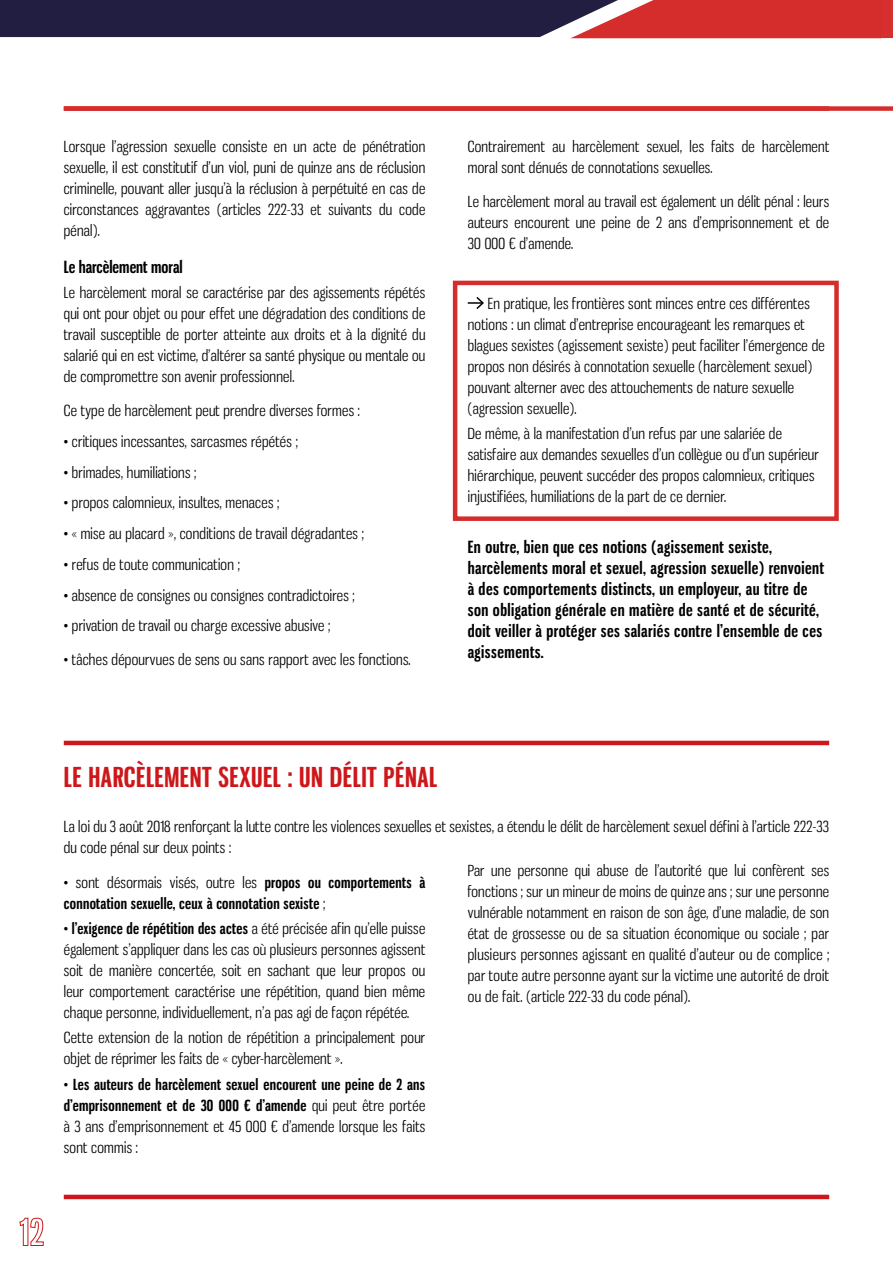
<style>
.page{position:relative;width:893px;height:1263px;background:#fff}
.page>*{position:absolute;margin:0;border:0;box-sizing:border-box;transform-origin:0 0}
.t1{font:700 27px "Gnuolane Rg";letter-spacing:.02em;color:#cd171a}
.t2{font:700 16.5px/21px "Gnuolane Rg";letter-spacing:.03em;color:#000}
.t3{font:700 16.5px "Gnuolane Rg";color:#000}
.t4{font:15px/21px "Gnuolane Bk";letter-spacing:.02em;color:#000}
.t5{font:700 15px/21px "Gnuolane Rg";letter-spacing:.02em;color:#000}
.s1{font-family:"Gnuolane Rg";font-weight:700}
.s2{font-family:"Gnuolane Bk";font-weight:400}
</style>
<div class="page">
<svg style="left:0;top:0;width:893px;height:38px;background:#652e44"></svg>
<svg style="left:19px;top:1217px;width:25px;height:29px"></svg>
<div style="left:64px;top:106px;width:829px;height:5px;background:#d52d2c"></div>
<svg style="left:468px;top:297px;width:16px;height:12px"></svg>
<div style="left:453px;top:281px;width:386px;height:240px;border:4px solid #d52d2c"></div>
<hr style="left:64px;top:741px;width:765px;height:4px;background:#cd171a">
<hr style="left:64px;top:1195px;width:765px;height:4px;background:#cd171a">
<p class="t4" style="left:64px;top:136px;width:363px;text-align:justify">Lorsque l’agression sexuelle consiste en un acte de pénétration sexuelle, il est constitutif d’un viol, puni de quinze ans de réclusion criminelle, pouvant aller jusqu’à la réclusion à perpétuité en cas de circonstances aggravantes (articles 222-33 et suivants du code pénal).</p>
<p class="t3" style="left:64px;top:257px;width:120px">Le harcèlement moral</p>
<p class="t4" style="left:64px;top:282px;width:363px;text-align:justify">Le harcèlement moral se caractérise par des agissements répétés qui ont pour objet ou pour effet une dégradation des conditions de travail susceptible de porter atteinte aux droits et à la dignité du salarié qui en est victime, d’altérer sa santé physique ou mentale ou de compromettre son avenir professionnel.</p>
<p class="t4" style="left:64px;top:400px;width:298px">Ce type de harcèlement peut prendre diverses formes :</p>
<p class="t4" style="left:64px;top:431px;width:235px">• critiques incessantes, sarcasmes répétés ;</p>
<p class="t4" style="left:64px;top:461px;width:134px">• brimades, humiliations ;</p>
<p class="t4" style="left:64px;top:492px;width:217px">• propos calomnieux, insultes, menaces ;</p>
<p class="t4" style="left:64px;top:523px;width:302px">• « mise au placard », conditions de travail dégradantes ;</p>
<p class="t4" style="left:64px;top:554px;width:178px">• refus de toute communication ;</p>
<p class="t4" style="left:64px;top:584px;width:292px">• absence de consignes ou consignes contradictoires ;</p>
<p class="t4" style="left:64px;top:615px;width:268px">• privation de travail ou charge excessive abusive ;</p>
<p class="t4" style="left:64px;top:649px;width:348px">• tâches dépourvues de sens ou sans rapport avec les fonctions.</p>
<p class="t4" style="left:468px;top:136px;width:363px">Contrairement au harcèlement sexuel, les faits de harcèlement moral sont dénués de connotations sexuelles.</p>
<p class="t4" style="left:468px;top:191px;width:363px;text-align:justify">Le harcèlement moral au travail est également un délit pénal : leurs auteurs encourent une peine de 2 ans d’emprisonnement et de 30 000 € d’amende.</p>
<p class="t4" style="left:468px;top:293px;width:358px;text-indent:20px">En pratique, les frontières sont minces entre ces différentes notions : un climat d’entreprise encourageant les remarques et blagues sexistes (agissement sexiste) peut faciliter l’émergence de propos non désirés à connotation sexuelle (harcèlement sexuel) pouvant alterner avec des attouchements de nature sexuelle (agression sexuelle).</p>
<p class="t4" style="left:468px;top:423px;width:353px">De même, à la manifestation d’un refus par une salariée de satisfaire aux demandes sexuelles d’un collègue ou d’un supérieur hiérarchique, peuvent succéder des propos calomnieux, critiques injustifiées, humiliations de la part de ce dernier.</p>
<p class="t2" style="left:468px;top:536px;width:358px">En outre, bien que ces notions (agissement sexiste, harcèlements moral et sexuel, agression sexuelle) renvoient à des comportements distincts, un employeur, au titre de son obligation générale en matière de santé et de sécurité, doit veiller à protéger ses salariés contre l’ensemble de ces agissements.</p>
<h1 class="t1" style="left:64px;top:761px;width:375px">LE HARCÈLEMENT SEXUEL : UN DÉLIT PÉNAL</h1>
<p class="t4" style="left:64px;top:816px;width:767px">La loi du 3 août 2018 renforçant la lutte contre les violences sexuelles et sexistes, a étendu le délit de harcèlement sexuel défini à l’article 222-33 du code pénal sur deux points :</p>
<p class="t4" style="left:468px;top:860px;width:363px;text-align:justify">Par une personne qui abuse de l’autorité que lui confèrent ses fonctions ; sur un mineur de moins de quinze ans ; sur une personne vulnérable notamment en raison de son âge, d’une maladie, de son état de grossesse ou de sa situation économique ou sociale ; par plusieurs personnes agissant en qualité d’auteur ou de complice ; par toute autre personne ayant sur la victime une autorité de droit ou de fait. (article 222-33 du code pénal).</p>
<p class="t4" style="left:64px;top:872px;width:363px">• sont désormais visés, outre les <span class="s1">propos ou comportements à</span></p>
<p class="t5" style="left:64px;top:893px;width:263px">connotation sexuelle, ceux à connotation sexiste <span class="s2">;</span></p>
<p class="t4" style="left:64px;top:918px;width:363px;text-align:justify">• <span class="s1">l’exigence de répétition des actes</span> a été précisée afin qu’elle puisse également s’appliquer dans les cas où plusieurs personnes agissent soit de manière concertée, soit en sachant que leur propos ou leur comportement caractérise une répétition, quand bien même chaque personne, individuellement, n’a pas agi de façon répétée.</p>
<p class="t4" style="left:64px;top:1027px;width:363px">Cette extension de la notion de répétition a principalement pour objet de réprimer les faits de « cyber-harcèlement ».</p>
<p class="t5" style="left:64px;top:1073px;width:363px"><span class="s2">•</span> Les auteurs de harcèlement sexuel encourent une peine de 2 ans d’emprisonnement et de 30 000 € d’amende <span class="s2">qui peut être portée</span></p>
<p class="t4" style="left:64px;top:1115px;width:363px">à 3 ans d’emprisonnement et 45 000 € d’amende lorsque les faits sont commis :</p>
</div>
